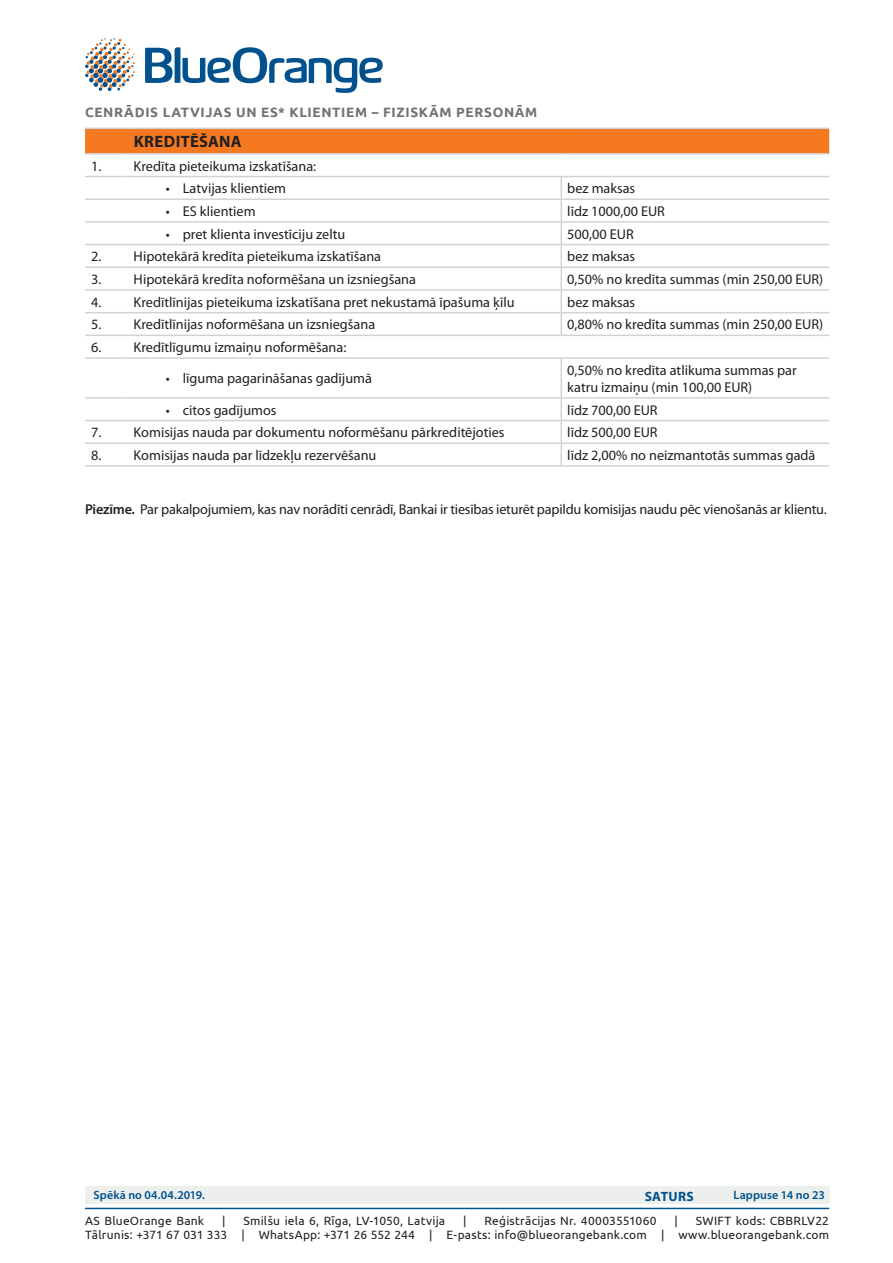
<style>
.page{position:relative;width:893px;height:1263px;background:#fff}
.page>*{position:absolute;margin:0;border:0;box-sizing:border-box;transform-origin:0 0}
.virsraksts_uz_oranža{font:700 16.5px "Myriad Pro";letter-spacing:.02em;color:#231f20}
.Pamattexts{font:14.25px/17.1px "Myriad Pro";color:#231f20}
.t1{font:700 13.5px "Ubuntu";letter-spacing:.05em;color:#737172}
.t2{font:700 13.5px "Myriad Pro";letter-spacing:.025em;color:#00518e}
.t3{font:12px/14.1px "Ubuntu";letter-spacing:.02em;color:#231f20;text-align:right}
.t4{font:600 12px "Myriad Pro";letter-spacing:.01em;color:#00518e}
.s1{font-weight:600}
</style>
<div class="page">
<hr style="left:85px;top:1208px;width:744px;height:1px;background:#00518e">
<svg style="left:145px;top:47px;width:238px;height:46px"></svg>
<svg style="left:85px;top:38px;width:50px;height:53px"></svg>
<div style="left:85px;top:1186px;width:744px;height:17px;background:#edefed"></div>
<div style="left:85px;top:129px;width:744px;height:24px;background:#f47920"></div>
<hr style="left:85px;top:128px;width:43px;height:1px;background:#d1d2d4">
<hr style="left:128px;top:128px;width:433px;height:1px;background:#d1d2d4">
<hr style="left:561px;top:128px;width:268px;height:1px;background:#d1d2d4">
<hr style="left:85px;top:153px;width:43px;height:2px;background:#d1d2d4">
<hr style="left:128px;top:153px;width:433px;height:2px;background:#d1d2d4">
<hr style="left:561px;top:153px;width:268px;height:2px;background:#d1d2d4">
<hr style="left:85px;top:176px;width:43px;height:1px;background:#d1d2d4">
<hr style="left:128px;top:176px;width:433px;height:1px;background:#d1d2d4">
<hr style="left:561px;top:176px;width:268px;height:1px;background:#d1d2d4">
<hr style="left:85px;top:198px;width:43px;height:2px;background:#d1d2d4">
<hr style="left:128px;top:198px;width:433px;height:2px;background:#d1d2d4">
<hr style="left:561px;top:198px;width:268px;height:2px;background:#d1d2d4">
<hr style="left:85px;top:221px;width:43px;height:2px;background:#d1d2d4">
<hr style="left:128px;top:221px;width:433px;height:2px;background:#d1d2d4">
<hr style="left:561px;top:221px;width:268px;height:2px;background:#d1d2d4">
<hr style="left:85px;top:244px;width:43px;height:1px;background:#d1d2d4">
<hr style="left:128px;top:244px;width:433px;height:1px;background:#d1d2d4">
<hr style="left:561px;top:244px;width:268px;height:1px;background:#d1d2d4">
<hr style="left:85px;top:267px;width:43px;height:1px;background:#d1d2d4">
<hr style="left:128px;top:267px;width:433px;height:1px;background:#d1d2d4">
<hr style="left:561px;top:267px;width:268px;height:1px;background:#d1d2d4">
<hr style="left:85px;top:289px;width:43px;height:2px;background:#d1d2d4">
<hr style="left:128px;top:289px;width:433px;height:2px;background:#d1d2d4">
<hr style="left:561px;top:289px;width:268px;height:2px;background:#d1d2d4">
<hr style="left:85px;top:312px;width:43px;height:1px;background:#d1d2d4">
<hr style="left:128px;top:312px;width:433px;height:1px;background:#d1d2d4">
<hr style="left:561px;top:312px;width:268px;height:1px;background:#d1d2d4">
<svg style="left:561px;top:177px;width:1px;height:158px"></svg>
<hr style="left:85px;top:335px;width:43px;height:1px;background:#d1d2d4">
<hr style="left:128px;top:335px;width:433px;height:1px;background:#d1d2d4">
<hr style="left:561px;top:335px;width:268px;height:1px;background:#d1d2d4">
<hr style="left:85px;top:357px;width:43px;height:2px;background:#d1d2d4">
<hr style="left:128px;top:357px;width:433px;height:2px;background:#d1d2d4">
<hr style="left:561px;top:357px;width:268px;height:2px;background:#d1d2d4">
<hr style="left:561px;top:359px;width:1px;height:38px;background:#d1d2d4">
<hr style="left:85px;top:397px;width:43px;height:2px;background:#d1d2d4">
<hr style="left:128px;top:397px;width:433px;height:2px;background:#d1d2d4">
<hr style="left:561px;top:397px;width:268px;height:2px;background:#d1d2d4">
<hr style="left:85px;top:420px;width:43px;height:1px;background:#d1d2d4">
<hr style="left:128px;top:420px;width:433px;height:1px;background:#d1d2d4">
<hr style="left:561px;top:420px;width:268px;height:1px;background:#d1d2d4">
<hr style="left:85px;top:442px;width:43px;height:2px;background:#d1d2d4">
<hr style="left:128px;top:442px;width:433px;height:2px;background:#d1d2d4">
<hr style="left:561px;top:442px;width:268px;height:2px;background:#d1d2d4">
<svg style="left:561px;top:399px;width:1px;height:66px"></svg>
<hr style="left:85px;top:465px;width:43px;height:2px;background:#d1d2d4">
<hr style="left:128px;top:465px;width:433px;height:2px;background:#d1d2d4">
<hr style="left:561px;top:465px;width:268px;height:2px;background:#d1d2d4">
<p class="t1" style="left:85px;top:104px;width:454px">CENRĀDIS LATVIJAS UN ES* KLIENTIEM – FIZISKĀM PERSONĀM</p>
<p class="virsraksts_uz_oranža" style="left:134px;top:132px;width:109px">KREDITĒŠANA</p>
<p class="Pamattexts" style="left:91px;top:157px;width:12px">1.</p>
<p class="Pamattexts" style="left:134px;top:157px;width:184px">Kredīta pieteikuma izskatīšana:</p>
<p class="Pamattexts" style="left:166px;top:180px;width:122px">• Latvijas klientiem</p>
<p class="Pamattexts" style="left:567px;top:180px;width:69px">bez maksas</p>
<p class="Pamattexts" style="left:166px;top:203px;width:91px">• ES klientiem</p>
<p class="Pamattexts" style="left:567px;top:203px;width:99px">līdz 1000,00 EUR</p>
<p class="Pamattexts" style="left:166px;top:226px;width:181px">• pret klienta investīciju zeltu</p>
<p class="Pamattexts" style="left:567px;top:226px;width:68px">500,00 EUR</p>
<p class="Pamattexts" style="left:91px;top:248px;width:12px">2.</p>
<p class="Pamattexts" style="left:134px;top:248px;width:249px">Hipotekārā kredīta pieteikuma izskatīšana</p>
<p class="Pamattexts" style="left:567px;top:248px;width:69px">bez maksas</p>
<p class="Pamattexts" style="left:91px;top:271px;width:12px">3.</p>
<p class="Pamattexts" style="left:134px;top:271px;width:284px">Hipotekārā kredīta noformēšana un izsniegšana</p>
<p class="Pamattexts" style="left:567px;top:271px;width:257px">0,50% no kredīta summas (min 250,00 EUR)</p>
<p class="Pamattexts" style="left:91px;top:294px;width:12px">4.</p>
<p class="Pamattexts" style="left:134px;top:294px;width:382px">Kredītlīnijas pieteikuma izskatīšana pret nekustamā īpašuma ķīlu</p>
<p class="Pamattexts" style="left:567px;top:294px;width:69px">bez maksas</p>
<p class="Pamattexts" style="left:91px;top:316px;width:12px">5.</p>
<p class="Pamattexts" style="left:134px;top:316px;width:243px">Kredītlīnijas noformēšana un izsniegšana</p>
<p class="Pamattexts" style="left:567px;top:316px;width:257px">0,80% no kredīta summas (min 250,00 EUR)</p>
<p class="Pamattexts" style="left:91px;top:339px;width:12px">6.</p>
<p class="Pamattexts" style="left:134px;top:339px;width:214px">Kredītlīgumu izmaiņu noformēšana:</p>
<p class="Pamattexts" style="left:166px;top:370px;width:208px">• līguma pagarināšanas gadījumā</p>
<p class="Pamattexts" style="left:567px;top:362px;width:231px">0,50% no kredīta atlikuma summas par katru izmaiņu (min 100,00 EUR)</p>
<p class="Pamattexts" style="left:166px;top:401px;width:112px">• citos gadījumos</p>
<p class="Pamattexts" style="left:567px;top:401px;width:92px">līdz 700,00 EUR</p>
<p class="Pamattexts" style="left:91px;top:424px;width:12px">7.</p>
<p class="Pamattexts" style="left:134px;top:424px;width:372px">Komisijas nauda par dokumentu noformēšanu pārkreditējoties</p>
<p class="Pamattexts" style="left:567px;top:424px;width:92px">līdz 500,00 EUR</p>
<p class="Pamattexts" style="left:91px;top:447px;width:12px">8.</p>
<p class="Pamattexts" style="left:134px;top:447px;width:244px">Komisijas nauda par līdzekļu rezervēšanu</p>
<p class="Pamattexts" style="left:567px;top:447px;width:250px">līdz 2,00% no neizmantotās summas gadā</p>
<p class="Pamattexts" style="left:85px;top:501px;width:743px"><span class="s1">Piezīme.</span> Par pakalpojumiem, kas nav norādīti cenrādī, Bankai ir tiesības ieturēt papildu komisijas naudu pēc vienošanās ar klientu.</p>
<p class="t4" style="left:94px;top:1189px;width:113px">Spēkā no 04.04.2019.</p>
<p class="t2" style="left:645px;top:1189px;width:51px">SATURS</p>
<p class="t4" style="left:733px;top:1189px;width:93px">Lappuse 14 no 23</p>
<p class="t3" style="left:85px;top:1213px;width:121px">AS BlueOrange Bank</p>
<p class="t3" style="left:222px;top:1213px;width:5px">|</p>
<p class="t3" style="left:244px;top:1213px;width:203px">Smilšu iela 6, Rīga, LV-1050, Latvija</p>
<p class="t3" style="left:463px;top:1213px;width:5px">|</p>
<p class="t3" style="left:484px;top:1213px;width:174px">Reģistrācijas Nr. 40003551060</p>
<p class="t3" style="left:674px;top:1213px;width:5px">|</p>
<p class="t3" style="left:85px;top:1213px;width:746px">SWIFT kods: CBBRLV22<br>Tālrunis: +371 67 031 333 | WhatsApp: +371 26 552 244 | E-pasts: info@blueorangebank.com | www.blueorangebank.com</p>
</div>
